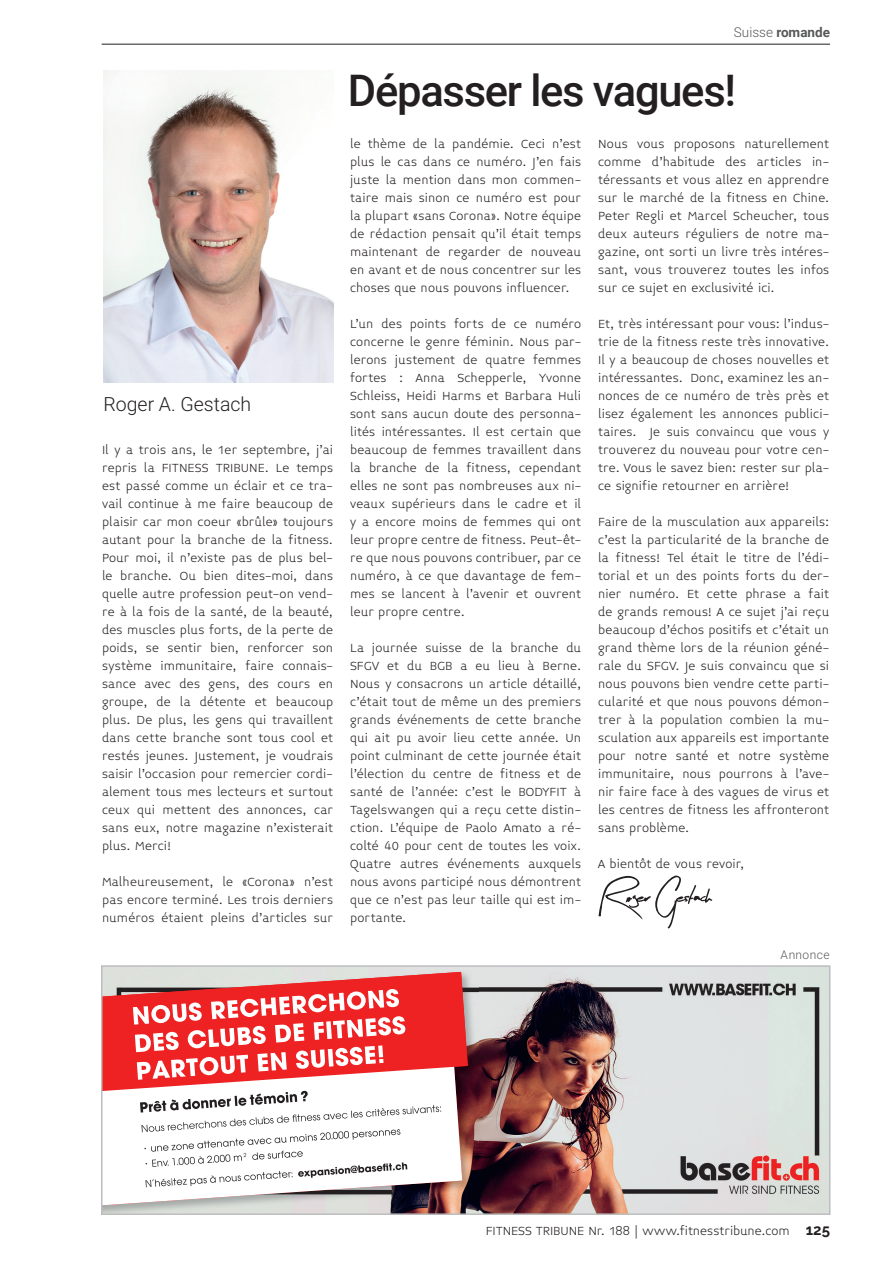
<style>
.page{position:relative;width:893px;height:1263px;background:#fff}
.page>*{position:absolute;margin:0;border:0;box-sizing:border-box;transform-origin:0 0}
.Titulli{font:500 43.5px "Roboto";letter-spacing:-.03em;color:#231f20}
.t1{font:300 19.5px "Roboto";color:#231f20}
.Teksti_baze{font:300 13.5px/18px "Midiet Sans";letter-spacing:.005em;color:#231f20;text-align:justify}
.t2{font:700 13.5px "Roboto";color:#57585a}
.Article_Body_Text{font:300 12px "Roboto";letter-spacing:.035em;color:#57585a}
.s1{font-weight:300}
.s2{font-family:"Raleway";font-weight:700;font-size:15px}
</style>
<div class="page">
<hr style="left:102px;top:44px;width:728px;height:1px;background:#231f20">
<svg style="left:599px;top:875px;width:113px;height:53px"></svg>
<img style="left:103px;top:71px;width:230px;height:311px">
<img style="left:104px;top:968px;width:723px;height:245px">
<img style="left:104px;top:970px;width:374px;height:243px">
<svg style="left:104px;top:1187px;width:358px;height:18px"></svg>
<svg style="left:104px;top:972px;width:364px;height:215px"></svg>
<div style="left:101px;top:965px;width:729px;height:251px;border:2px solid #bcbdc0"></div>
<hr style="left:101px;top:1213px;width:729px;height:2px;background:#bdbebe">
<p class="t1" style="left:103px;top:390px;width:149px">Roger A. Gestach</p>
<p class="Teksti_baze" style="left:102px;top:441px;width:233px">Il y a trois ans, le 1er septembre, j’ai repris la FITNESS TRIBUNE. Le temps est passé comme un éclair et ce tra&shy;vail continue à me faire beaucoup de plaisir car mon coeur «brûle» toujours autant pour la branche de la fitness.<br>Pour moi, il n’existe pas de plus bel&shy;le branche. Ou bien dites-moi, dans quelle autre profession peut-on vend&shy;re à la fois de la santé, de la beauté, des muscles plus forts, de la perte de poids, se sentir bien, renforcer son système immunitaire, faire connais&shy;sance avec des gens, des cours en groupe, de la détente et beaucoup plus. De plus, les gens qui travaillent dans cette branche sont tous cool et restés jeunes. Justement, je voudrais saisir l’occasion pour remercier cordi&shy;alement tous mes lecteurs et surtout ceux qui mettent des annonces, car sans eux, notre magazine n’existerait plus. Merci!</p>
<p class="Teksti_baze" style="left:102px;top:873px;width:233px">Malheureusement, le «Corona» n’est pas encore terminé. Les trois derniers numéros étaient pleins d’articles sur</p>
<p class="t2" style="left:734px;top:23px;width:98px"><span class="s1">Suisse</span> romande</p>
<p class="Titulli" style="left:348px;top:60px;width:390px">Dépasser les vagues!</p>
<p class="Teksti_baze" style="left:350px;top:135px;width:233px">le thème de la pandémie. Ceci n’est plus le cas dans ce numéro. J’en fais juste la mention dans mon commen&shy;taire mais sinon ce numéro est pour la plupart «sans Corona». Notre équipe de rédaction pensait qu’il était temps maintenant de regarder de nouveau en avant et de nous concentrer sur les choses que nous pouvons influencer.</p>
<p class="Teksti_baze" style="left:350px;top:315px;width:233px">L’un des points forts de ce numéro concerne le genre féminin. Nous par&shy;lerons justement de quatre femmes fortes : Anna Schepperle, Yvonne Schleiss, Heidi Harms et Barbara Huli sont sans aucun doute des personna&shy;lités intéressantes. Il est certain que beaucoup de femmes travaillent dans la branche de la fitness, cependant elles ne sont pas nombreuses aux ni&shy;veaux supérieurs dans le cadre et il y a encore moins de femmes qui ont leur propre centre de fitness. Peut-êt&shy;re que nous pouvons contribuer, par ce numéro, à ce que davantage de fem&shy;mes se lancent à l’avenir et ouvrent leur propre centre.</p>
<p class="Teksti_baze" style="left:350px;top:639px;width:233px">La journée suisse de la branche du SFGV et du BGB a eu lieu à Berne.<br>Nous y consacrons un article détaillé, c’était tout de même un des premiers grands événements de cette branche qui ait pu avoir lieu cette année. Un point culminant de cette journée était l’élection du centre de fitness et de santé de l’année: c’est le BODYFIT à Tagelswangen qui a reçu cette distin&shy;ction. L’équipe de Paolo Amato a ré&shy;colté 40 pour cent de toutes les voix.<br>Quatre autres événements auxquels nous avons participé nous démontrent que ce n’est pas leur taille qui est im&shy;portante.</p>
<p class="Teksti_baze" style="left:598px;top:135px;width:233px">Nous vous proposons naturellement comme d’habitude des articles in&shy;téressants et vous allez en apprendre sur le marché de la fitness en Chine.<br>Peter Regli et Marcel Scheucher, tous deux auteurs réguliers de notre ma&shy;gazine, ont sorti un livre très intéres&shy;sant, vous trouverez toutes les infos sur ce sujet en exclusivité ici.</p>
<p class="Teksti_baze" style="left:598px;top:315px;width:233px">Et, très intéressant pour vous: l’indus&shy;trie de la fitness reste très innovative.<br>Il y a beaucoup de choses nouvelles et intéressantes. Donc, examinez les an&shy;nonces de ce numéro de très près et lisez également les annonces publici&shy;taires. Je suis convaincu que vous y trouverez du nouveau pour votre cen&shy;tre. Vous le savez bien: rester sur pla&shy;ce signifie retourner en arrière!</p>
<p class="Teksti_baze" style="left:598px;top:513px;width:233px">Faire de la musculation aux appareils: c’est la particularité de la branche de la fitness! Tel était le titre de l’édi&shy;torial et un des points forts du der&shy;nier numéro. Et cette phrase a fait de grands remous! A ce sujet j’ai reçu beaucoup d’échos positifs et c’était un grand thème lors de la réunion géné&shy;rale du SFGV. Je suis convaincu que si nous pouvons bien vendre cette parti&shy;cularité et que nous pouvons démon&shy;trer à la population combien la mu&shy;sculation aux appareils est importante pour notre santé et notre système immunitaire, nous pourrons à l’ave&shy;nir faire face à des vagues de virus et les centres de fitness les affronteront sans problème.</p>
<p class="Teksti_baze" style="left:598px;top:855px;width:148px">A bientôt de vous revoir,</p>
<p class="Article_Body_Text" style="left:781px;top:947px;width:50px">Annonce</p>
<p class="Teksti_baze" style="left:486px;top:1222px;width:346px">FITNESS TRIBUNE Nr. 188 | www.fitnesstribune.com <span class="s2">125</span></p>
</div>
